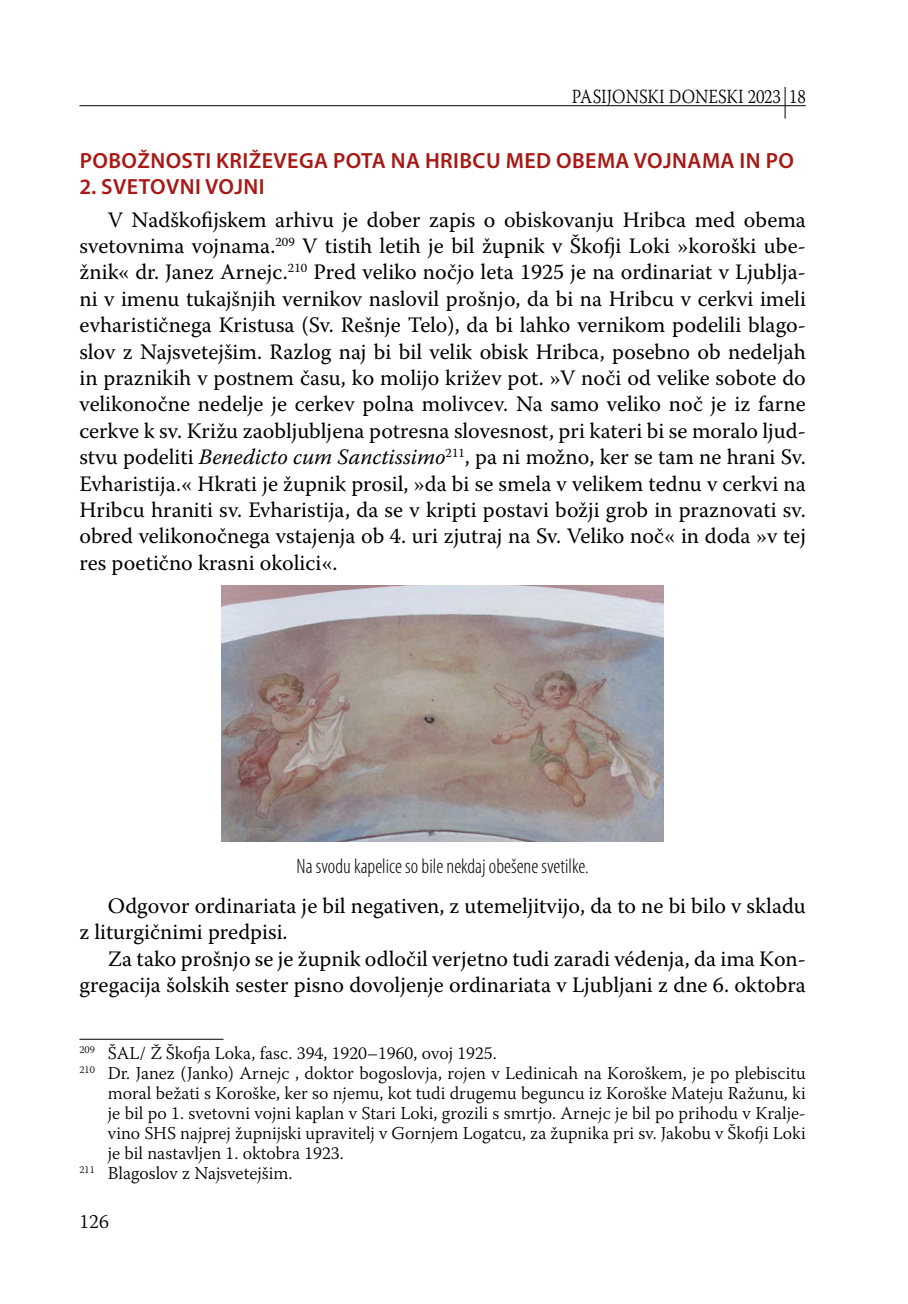
<style>
.page{position:relative;width:908px;height:1304px;background:#fff}
.page>*{position:absolute;margin:0;border:0;box-sizing:border-box;transform-origin:0 0}
.t1{font:22px/26.4px "Warnock Pro";color:#000;text-align:justify}
.t2{font:600 22px "Myriad Pro";letter-spacing:.02em;color:#a81815}
.t3{font:300 condensed 21px "Myriad Pro";color:#000}
.t4{font:300 20px "Warnock Pro";color:#000;scale:.86 1}
.t5{font:300 20px "Warnock Pro";color:#000}
.t6{font:300 18px "Warnock Pro";color:#000}
.s1{font-style:italic}
</style>
<div class="page">
<hr style="left:79px;top:105px;width:726px;height:1px;background:#000">
<hr style="left:784px;top:87px;width:1px;height:32px;background:#000">
<img style="left:222px;top:585px;width:441px;height:257px">
<hr style="left:79px;top:1039px;width:144px;height:1px;background:#000">
<p class="t4" style="left:571px;top:84px;width:273px">PASIJONSKI DONESKI 2023 18</p>
<p class="t2" style="left:80px;top:146px;width:715px">POBOŽNOSTI KRIŽEVEGA POTA NA HRIBCU MED OBEMA VOJNAMA IN PO</p>
<p class="t2" style="left:79px;top:173px;width:187px">2. SVETOVNI VOJNI</p>
<p class="t1" style="left:79px;top:206px;width:727px;text-indent:28px">V Nadškofijskem arhivu je dober zapis o obiskovanju Hribca med obema svetovnima vojnama.<sup>209</sup> V tistih letih je bil župnik v Škofji Loki »koroški ube&shy;žnik« dr. Janez Arnejc.<sup>210</sup> Pred veliko nočjo leta 1925 je na ordinariat v Ljublja&shy;ni v imenu tukajšnjih vernikov naslovil prošnjo, da bi na Hribcu v cerkvi imeli evharističnega Kristusa (Sv. Rešnje Telo), da bi lahko vernikom podelili blago&shy;slov z Najsvetejšim. Razlog naj bi bil velik obisk Hribca, posebno ob nedeljah in praznikih v postnem času, ko molijo križev pot. »V noči od velike sobote do velikonočne nedelje je cerkev polna molivcev. Na samo veliko noč je iz farne cerkve k sv. Križu zaobljubljena potresna slovesnost, pri kateri bi se moralo ljud&shy;stvu podeliti <span class="s1">Benedicto cum Sanctissimo</span><sup>211</sup>, pa ni možno, ker se tam ne hrani Sv.<br>Evharistija.« Hkrati je župnik prosil, »da bi se smela v velikem tednu v cerkvi na Hribcu hraniti sv. Evharistija, da se v kripti postavi božji grob in praznovati sv. obred velikonočnega vstajenja ob 4. uri zjutraj na Sv. Veliko noč« in doda »v tej res poetično krasni okolici«.</p>
<p class="t3" style="left:296px;top:855px;width:293px">Na svodu kapelice so bile nekdaj obešene svetilke.</p>
<p class="t1" style="left:79px;top:892px;width:727px;text-indent:28px">Odgovor ordinariata je bil negativen, z utemeljitvijo, da to ne bi bilo v skladu z liturgičnimi predpisi.</p>
<p class="t1" style="left:79px;top:945px;width:727px;text-align:right">Za tako prošnjo se je župnik odločil verjetno tudi zaradi védenja, da ima Kon&shy;gregacija šolskih sester pisno dovoljenje ordinariata v Ljubljani z dne 6. oktobra</p>
<p class="t6" style="left:79px;top:1042px;width:418px"><sup>209</sup> ŠAL/ Ž Škofja Loka, fasc. 394, 1920–1960, ovoj 1925.</p>
<p class="t6" style="left:79px;top:1062px;width:727px"><sup>210</sup> Dr. Janez (Janko) Arnejc , doktor bogoslovja, rojen v Ledinicah na Koroškem, je po plebiscitu</p>
<p class="t6" style="left:108px;top:1082px;width:699px">moral bežati s Koroške, ker so njemu, kot tudi drugemu beguncu iz Koroške Mateju Ražunu, ki</p>
<p class="t6" style="left:108px;top:1102px;width:699px">je bil po 1. svetovni vojni kaplan v Stari Loki, grozili s smrtjo. Arnejc je bil po prihodu v Kralje-</p>
<p class="t6" style="left:108px;top:1122px;width:699px">vino SHS najprej župnijski upravitelj v Gornjem Logatcu, za župnika pri sv. Jakobu v Škofji Loki</p>
<p class="t6" style="left:108px;top:1142px;width:237px">je bil nastavljen 1. oktobra 1923.</p>
<p class="t6" style="left:79px;top:1162px;width:214px"><sup>211</sup> Blagoslov z Najsvetejšim.</p>
<p class="t5" style="left:79px;top:1209px;width:31px">126</p>
</div>
